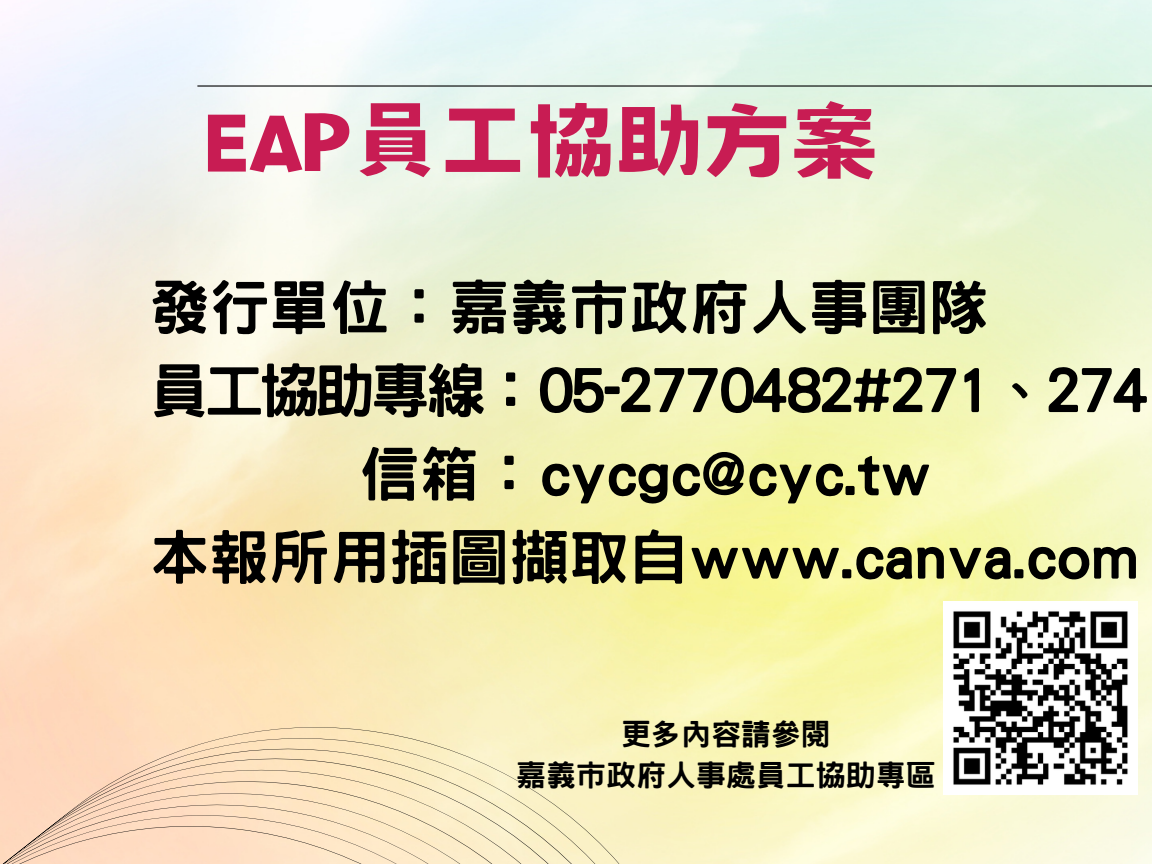
<style>
.page{position:relative;width:1152px;height:864px;background:#fff}
.page>*{position:absolute;margin:0;border:0;box-sizing:border-box;transform-origin:0 0}
.t1{font:90px "Canva Sweet Heart";color:#c81c53}
.t2{font:800 60px "Han Wang Hei";color:#000}
.t3{font:800 60px "Han Wang Hei";letter-spacing:-.08em;color:#000}
.t4{font:800 30px "Han Wang Hei";color:#000}
</style>
<div class="page">
<svg style="left:0;top:564px;width:648px;height:300px;background:#f9e4b9"></svg>
<hr style="left:198px;top:85px;width:954px;height:2px;background:#000">
<img style="left:953px;top:611px;width:175px;height:174px">
<p class="t1" style="left:206px;top:81px;width:674px">EAP員工協助方案</p>
<p class="t2" style="left:149px;top:277px;width:841px">發行單位：嘉義市政府人事團隊</p>
<p class="t3" style="left:149px;top:360px;width:1002px">員工協助專線：05-2770482#271、274</p>
<p class="t2" style="left:359px;top:444px;width:573px">信箱：cycgc@cyc.tw</p>
<p class="t2" style="left:149px;top:527px;width:991px">本報所用插圖擷取自www.canva.com</p>
<p class="t4" style="left:621px;top:719px;width:211px">更多內容請參閱</p>
<p class="t4" style="left:516px;top:760px;width:421px">嘉義市政府人事處員工協助專區</p>
</div>
